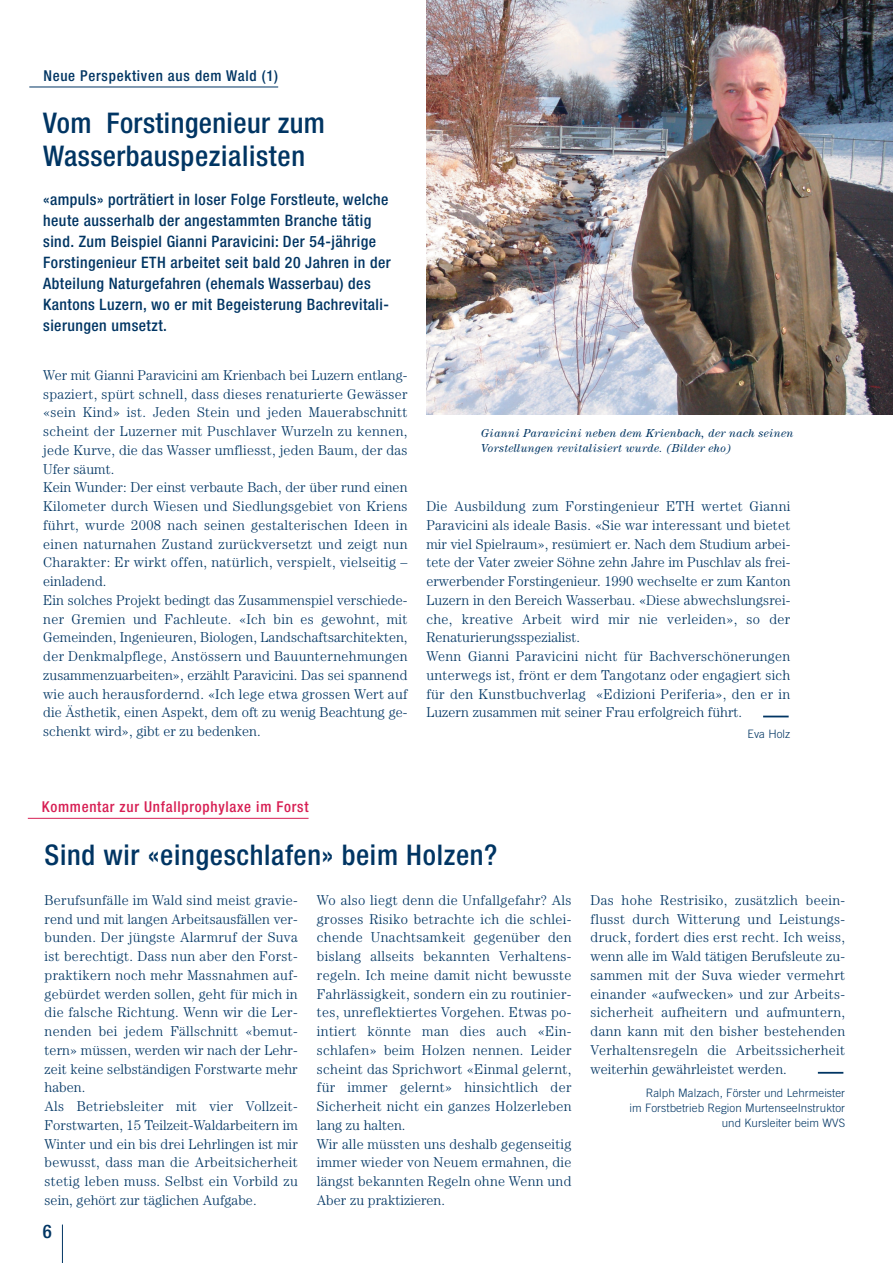
<style>
.page{position:relative;width:893px;height:1263px;background:#fff}
.page>*{position:absolute;margin:0;border:0;box-sizing:border-box;transform-origin:0 0}
.t1{font:500 condensed 28.5px/33px "Helvetica Neue";letter-spacing:.025em;color:#003563}
.t2{font:500 condensed 18.75px "Helvetica Neue";color:#003563}
.t3{font:500 condensed 15.75px/21px "Helvetica Neue";letter-spacing:.03em;color:#003563}
.t4{font:500 condensed 15px "Helvetica Neue";letter-spacing:.05em;color:#d71e53}
.t5{font:500 condensed 15px "Helvetica Neue";letter-spacing:.05em;color:#003563}
.t6{font:300 14.25px/18.8px "Century";letter-spacing:.025em;color:#003563}
.t7{font:300 11.55px/15px "Trade Gothic";letter-spacing:.005em;color:#003563;text-align:right}
.t8{font:italic 11.55px/15px "Century";letter-spacing:.025em;color:#003563}
</style>
<div class="page">
<img style="left:426px;top:0;width:466px;height:415px">
<hr style="left:29px;top:87px;width:249px;height:1px;background:#003563">
<hr style="left:28px;top:818px;width:280px;height:1px;background:#d71e53">
<hr style="left:62px;top:1225px;width:1px;height:38px;background:#003563">
<svg style="left:763px;top:716px;width:25px;height:1px"></svg>
<hr style="left:817px;top:1072px;width:26px;height:2px;background:#003563">
<p class="t5" style="left:43px;top:70px;width:236px">Neue Perspektiven aus dem Wald (1)</p>
<h1 class="t1" style="left:43px;top:109px;width:283px">Vom Forstingenieur zum<br>Wasserbauspezialisten</h1>
<p class="t3" style="left:43px;top:190px;width:349px">«ampuls» porträtiert in loser Folge Forstleute, welche heute ausserhalb der angestammten Branche tätig sind. Zum Beispiel Gianni Paravicini: Der 54-jährige Forstingenieur ETH arbeitet seit bald 20 Jahren in der Abteilung Naturgefahren (ehemals Wasserbau) des Kantons Luzern, wo er mit Begeisterung Bachrevitali&shy;sierungen umsetzt.</p>
<p class="t6" style="left:43px;top:367px;width:366px">Wer mit Gianni Paravicini am Krienbach bei Luzern entlang&shy;spaziert, spürt schnell, dass dieses renaturierte Gewässer «sein Kind» ist. Jeden Stein und jeden Mauerabschnitt scheint der Luzerner mit Puschlaver Wurzeln zu kennen, jede Kurve, die das Wasser umfliesst, jeden Baum, der das Ufer säumt.<br>Kein Wunder: Der einst verbaute Bach, der über rund einen Kilometer durch Wiesen und Siedlungsgebiet von Kriens führt, wurde 2008 nach seinen gestalterischen Ideen in einen naturnahen Zustand zurückversetzt und zeigt nun Charakter: Er wirkt offen, natürlich, verspielt, vielseitig – einladend.<br>Ein solches Projekt bedingt das Zusammenspiel verschiede&shy;ner Gremien und Fachleute. «Ich bin es gewohnt, mit Gemeinden, Ingenieuren, Biologen, Landschaftsarchitekten, der Denkmalpflege, Anstössern und Bauunternehmungen zusammenzuarbeiten», erzählt Paravicini. Das sei spannend wie auch herausfordernd. «Ich lege etwa grossen Wert auf die Ästhetik, einen Aspekt, dem oft zu wenig Beachtung ge&shy;schenkt wird», gibt er zu bedenken.</p>
<p class="t8" style="left:481px;top:427px;width:314px">Gianni Paravicini neben dem Krienbach, der nach seinen<br>Vorstellungen revitalisiert wurde. (Bilder eho)</p>
<p class="t6" style="left:426px;top:498px;width:365px">Die Ausbildung zum Forstingenieur ETH wertet Gianni Paravicini als ideale Basis. «Sie war interessant und bietet mir viel Spielraum», resümiert er. Nach dem Studium arbei&shy;tete der Vater zweier Söhne zehn Jahre im Puschlav als frei&shy;erwerbender Forstingenieur. 1990 wechselte er zum Kanton Luzern in den Bereich Wasserbau. «Diese abwechslungsrei&shy;che, kreative Arbeit wird mir nie verleiden», so der Renaturierungsspezialist.<br>Wenn Gianni Paravicini nicht für Bachverschönerungen unterwegs ist, frönt er dem Tangotanz oder engagiert sich für den Kunstbuchverlag «Edizioni Periferia», den er in Luzern zusammen mit seiner Frau erfolgreich führt.</p>
<p class="t7" style="left:747px;top:727px;width:44px">Eva Holz</p>
<p class="t4" style="left:42px;top:801px;width:268px">Kommentar zur Unfallprophylaxe im Forst</p>
<h1 class="t1" style="left:45px;top:841px;width:454px">Sind wir «eingeschlafen» beim Holzen?</h1>
<p class="t6" style="left:45px;top:892px;width:255px">Berufsunfälle im Wald sind meist gravie&shy;rend und mit langen Arbeitsausfällen ver&shy;bunden. Der jüngste Alarmruf der Suva ist berechtigt. Dass nun aber den Forst&shy;praktikern noch mehr Massnahmen auf&shy;gebürdet werden sollen, geht für mich in die falsche Richtung. Wenn wir die Ler&shy;nenden bei jedem Fällschnitt «bemut&shy;tern» müssen, werden wir nach der Lehr&shy;zeit keine selbständigen Forstwarte mehr haben.<br>Als Betriebsleiter mit vier Vollzeit-Forstwarten, 15 Teilzeit-Waldarbeitern im Winter und ein bis drei Lehrlingen ist mir bewusst, dass man die Arbeitsicherheit stetig leben muss. Selbst ein Vorbild zu sein, gehört zur täglichen Aufgabe.</p>
<p class="t6" style="left:317px;top:892px;width:256px">Wo also liegt denn die Unfallgefahr? Als grosses Risiko betrachte ich die schlei&shy;chende Unachtsamkeit gegenüber den bislang allseits bekannten Verhaltens&shy;regeln. Ich meine damit nicht bewusste Fahrlässigkeit, sondern ein zu routinier&shy;tes, unreflektiertes Vorgehen. Etwas po&shy;intiert könnte man dies auch «Ein&shy;schlafen» beim Holzen nennen. Leider scheint das Sprichwort «Einmal gelernt, für immer gelernt» hinsichtlich der Sicherheit nicht ein ganzes Holzerleben lang zu halten.<br>Wir alle müssten uns deshalb gegenseitig immer wieder von Neuem ermahnen, die längst bekannten Regeln ohne Wenn und Aber zu praktizieren.</p>
<p class="t6" style="left:590px;top:892px;width:256px;text-align:justify">Das hohe Restrisiko, zusätzlich beein&shy;flusst durch Witterung und Leistungs&shy;druck, fordert dies erst recht. Ich weiss, wenn alle im Wald tätigen Berufsleute zu&shy;sammen mit der Suva wieder vermehrt einander «aufwecken» und zur Arbeits&shy;sicherheit aufheitern und aufmuntern, dann kann mit den bisher bestehenden Verhaltensregeln die Arbeitssicherheit weiterhin gewährleistet werden.</p>
<p class="t7" style="left:629px;top:1087px;width:217px">Ralph Malzach, Förster und Lehrmeister<br>im Forstbetrieb Region MurtenseeInstruktor und Kursleiter beim WVS</p>
<h2 class="t2" style="left:43px;top:1225px;width:10px">6</h2>
</div>
